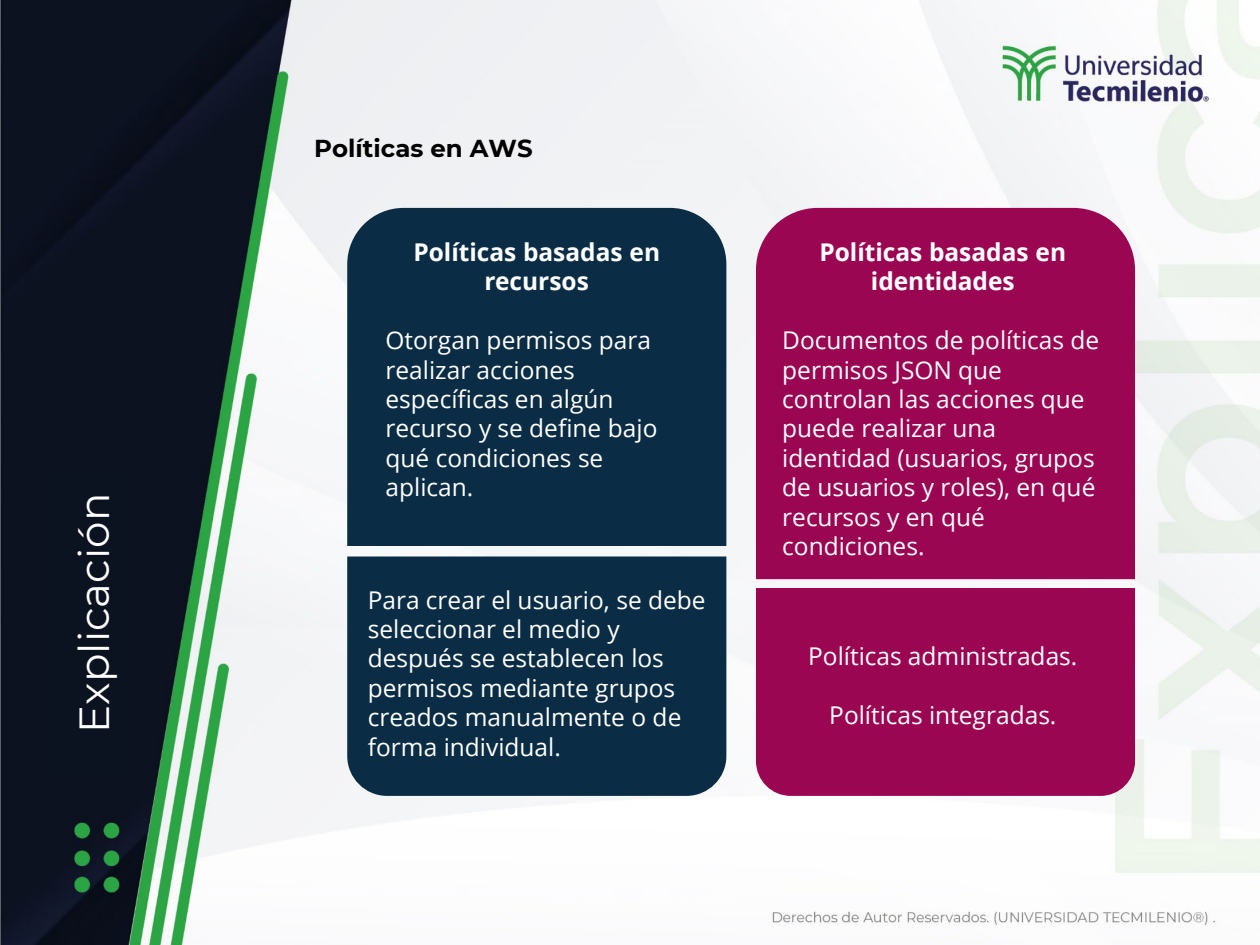
<style>
.page{position:relative;width:1260px;height:945px;background:#fff}
.page>*{position:absolute;margin:0;border:0;box-sizing:border-box;transform-origin:0 0}
.t1{font:42px "Montserrat";color:#fff}
.t2{font:24.5px/29.4px "Open Sans";color:#fff}
.t3{font:700 24.5px/29.4px "Open Sans";color:#fff;text-align:center}
.t4{font:700 24.5px "Montserrat";color:#000}
</style>
<div class="page">
<img style="left:0;top:0;width:1260px;height:945px">
<div style="left:52px;top:472px;width:75px;height:305px;background:#0b1220"></div>
<div style="left:347px;top:208px;width:379px;height:338px;background:#0a2d45"></div>
<div style="left:756px;top:208px;width:379px;height:371px;background:#9b0652"></div>
<div style="left:756px;top:588px;width:379px;height:208px;background:#9b0652"></div>
<div style="left:347px;top:556px;width:379px;height:240px;background:#0a2d45"></div>
<h1 class="t1" style="left:65px;top:733px;width:241px;rotate:-90deg">Explicación</h1>
<h2 class="t4" style="left:314px;top:131px;width:220px">Políticas en AWS</h2>
<p class="t3" style="left:413px;top:237px;width:248px">Políticas basadas en recursos</p>
<p class="t2" style="left:386px;top:325px;width:273px">Otorgan permisos para realizar acciones específicas en algún recurso y se define bajo qué condiciones se aplican.</p>
<p class="t2" style="left:368px;top:584px;width:339px">Para crear el usuario, se debe seleccionar el medio y después se establecen los permisos mediante grupos creados manualmente o de forma individual.</p>
<p class="t3" style="left:819px;top:237px;width:248px">Políticas basadas en identidades</p>
<p class="t2" style="left:782px;top:325px;width:318px">Documentos de políticas de permisos JSON que controlan las acciones que puede realizar una identidad (usuarios, grupos de usuarios y roles), en qué recursos y en qué condiciones.</p>
<p class="t2" style="left:808px;top:641px;width:271px">Políticas administradas.</p>
<p class="t2" style="left:829px;top:699px;width:229px">Políticas integradas.</p>
</div>
